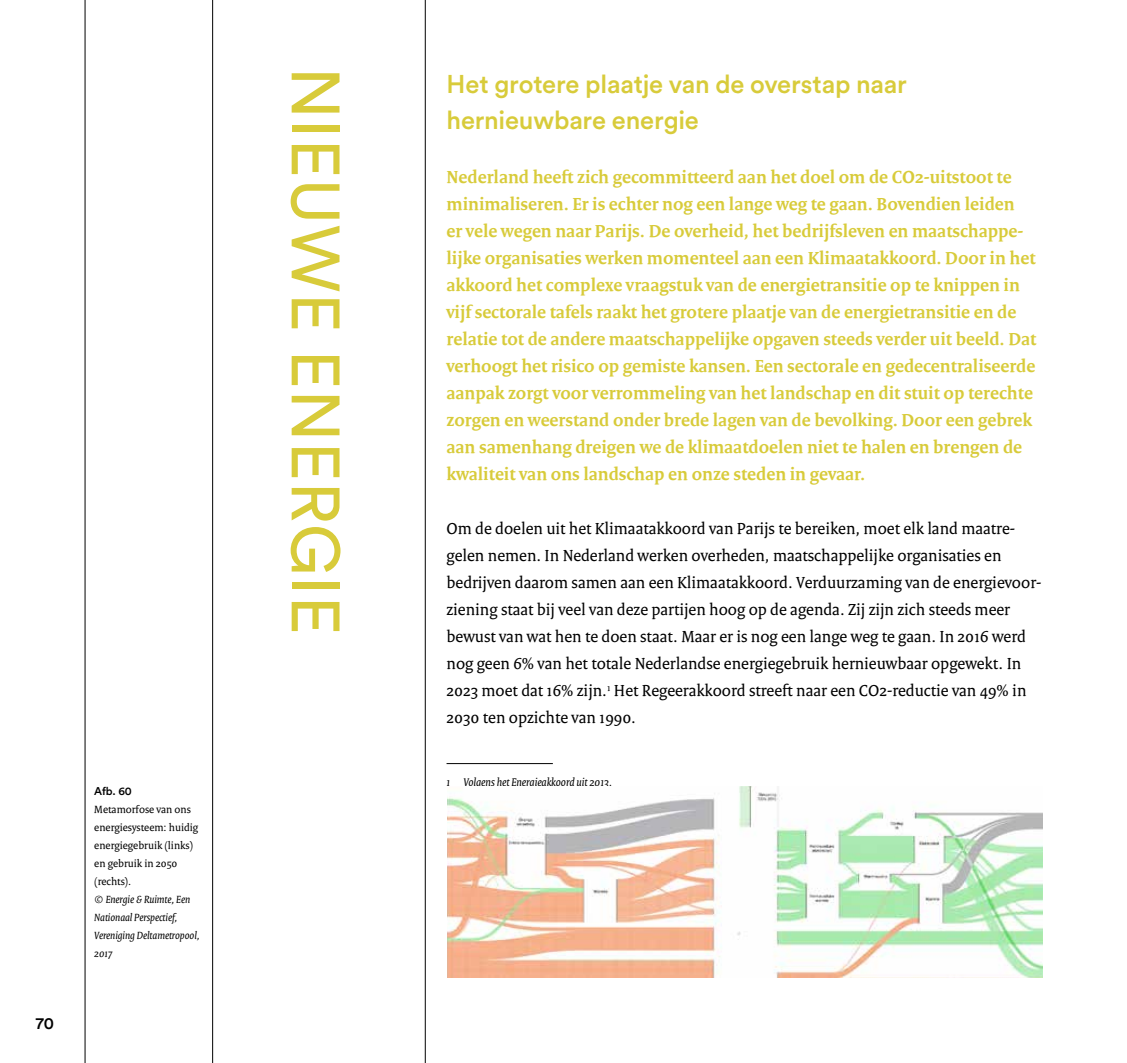
<style>
.page{position:relative;width:1127px;height:1063px;background:#fff}
.page>*{position:absolute;margin:0;border:0;box-sizing:border-box;transform-origin:0 0}
.t1{font:67.5px "Circular Std";letter-spacing:.01em;color:#d8cb3a}
.t2{font:500 25.5px/36px "Circular Std";letter-spacing:-.01em;color:#d8cb3a}
.t3{font:700 18.75px/27px "Rijksoverheid Serif";color:#d8cb3a}
.t4{font:17.25px/27px "Rijksoverheid Serif";color:#000}
.t5{font:500 16.5px "Circular Std";color:#000}
.t6{font:italic 12px "Rijksoverheid Serif";color:#000}
.t7{font:11.25px/18px "Rijksoverheid Serif";color:#000}
.t8{font:italic 11.25px/18px "Rijksoverheid Serif";color:#000}
.t9{font:500 11.25px "Circular Std";color:#000}
</style>
<div class="page">
<hr style="left:85px;top:0;width:1px;height:1063px;background:#000">
<hr style="left:212px;top:0;width:1px;height:1063px;background:#000">
<hr style="left:425px;top:0;width:1px;height:1063px;background:#000">
<hr style="left:446px;top:763px;width:107px;height:1px;background:#000">
<img style="left:447px;top:786px;width:596px;height:192px">
<p class="t5" style="left:36px;top:1013px;width:20px">70</p>
<p class="t9" style="left:94px;top:784px;width:39px">Afb. 60</p>
<p class="t7" style="left:94px;top:801px;width:105px">Metamorfose van ons energiesysteem: huidig energiegebruik (links) en gebruik in 2050 (rechts).</p>
<p class="t8" style="left:94px;top:891px;width:107px">© Energie &amp; Ruimte, Een<br>Nationaal Perspectief,<br>Vereniging Deltametropool,<br>2017</p>
<h1 class="t1" style="left:356px;top:67px;width:569px;rotate:90deg">NIEUWE ENERGIE</h1>
<h2 class="t2" style="left:446px;top:66px;width:462px">Het grotere plaatje van de overstap naar hernieuwbare energie</h2>
<p class="t3" style="left:446px;top:164px;width:591px">Nederland heeft zich gecommitteerd aan het doel om de CO2-uitstoot te minimaliseren. Er is echter nog een lange weg te gaan. Bovendien leiden<br>er vele wegen naar Parijs. De overheid, het bedrijfsleven en maatschappe&shy;lijke organisaties werken momenteel aan een Klimaatakkoord. Door in het akkoord het complexe vraagstuk van de energietransitie op te knippen in vijf sectorale tafels raakt het grotere plaatje van de energietransitie en de relatie tot de andere maatschappelijke opgaven steeds verder uit beeld. Dat verhoogt het risico op gemiste kansen. Een sectorale en gedecentraliseerde aanpak zorgt voor verrommeling van het landschap en dit stuit op terechte zorgen en weerstand onder brede lagen van de bevolking. Door een gebrek aan samenhang dreigen we de klimaatdoelen niet te halen en brengen de kwaliteit van ons landschap en onze steden in gevaar.</p>
<p class="t4" style="left:446px;top:515px;width:596px">Om de doelen uit het Klimaatakkoord van Parijs te bereiken, moet elk land maatre&shy;gelen nemen. In Nederland werken overheden, maatschappelijke organisaties en bedrijven daarom samen aan een Klimaatakkoord. Verduurzaming van de energievoor&shy;ziening staat bij veel van deze partijen hoog op de agenda. Zij zijn zich steeds meer bewust van wat hen te doen staat. Maar er is nog een lange weg te gaan. In 2016 werd nog geen 6% van het totale Nederlandse energiegebruik hernieuwbaar opgewekt. In 2023 moet dat 16% zijn.<sup>1</sup> Het Regeerakkoord streeft naar een CO2-reductie van 49% in 2030 ten opzichte van 1990.</p>
<p class="t6" style="left:446px;top:775px;width:167px">1 Volgens het Energieakkoord uit 2013.</p>
</div>
